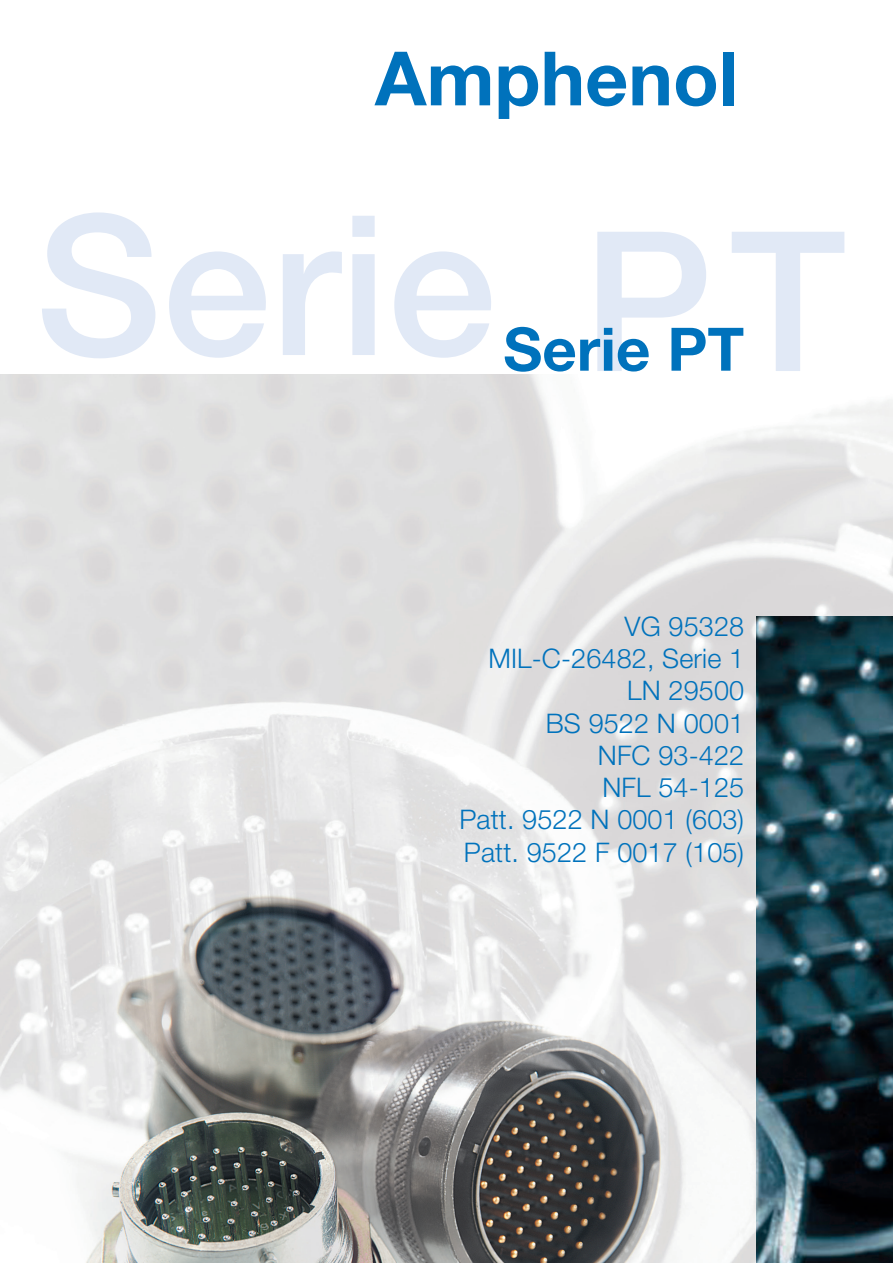
<style>
.page{position:relative;width:893px;height:1263px;background:#fff}
.page>*{position:absolute;margin:0;border:0;box-sizing:border-box;transform-origin:0 0}
.t1{font:500 195px "Helvetica Neue LT Std";color:#e1e9f6}
.t2{font:700 75px "Helvetica Neue LT Std";color:#0072bc}
.t3{font:700 60px "Helvetica Neue LT Std";color:#0072bc}
.t4{font:300 27px/32.2px "Helvetica Neue LT Std";letter-spacing:.005em;color:#0072bc;text-align:right}
</style>
<div class="page">
<img style="left:0;top:374px;width:893px;height:889px">
<img style="left:757px;top:617px;width:136px;height:646px">
<h2 class="t2" style="left:375px;top:32px;width:365px">Amphenol</h2>
<h1 class="t1" style="left:36px;top:169px;width:812px">Serie PT</h1>
<h3 class="t3" style="left:503px;top:312px;width:242px">Serie PT</h3>
<p class="t4" style="left:459px;top:610px;width:286px">VG 95328<br>MIL-C-26482, Serie 1<br>LN 29500<br>BS 9522 N 0001<br>NFC 93-422<br>NFL 54-125<br>Patt. 9522 N 0001 (603)<br>Patt. 9522 F 0017 (105)</p>
</div>
